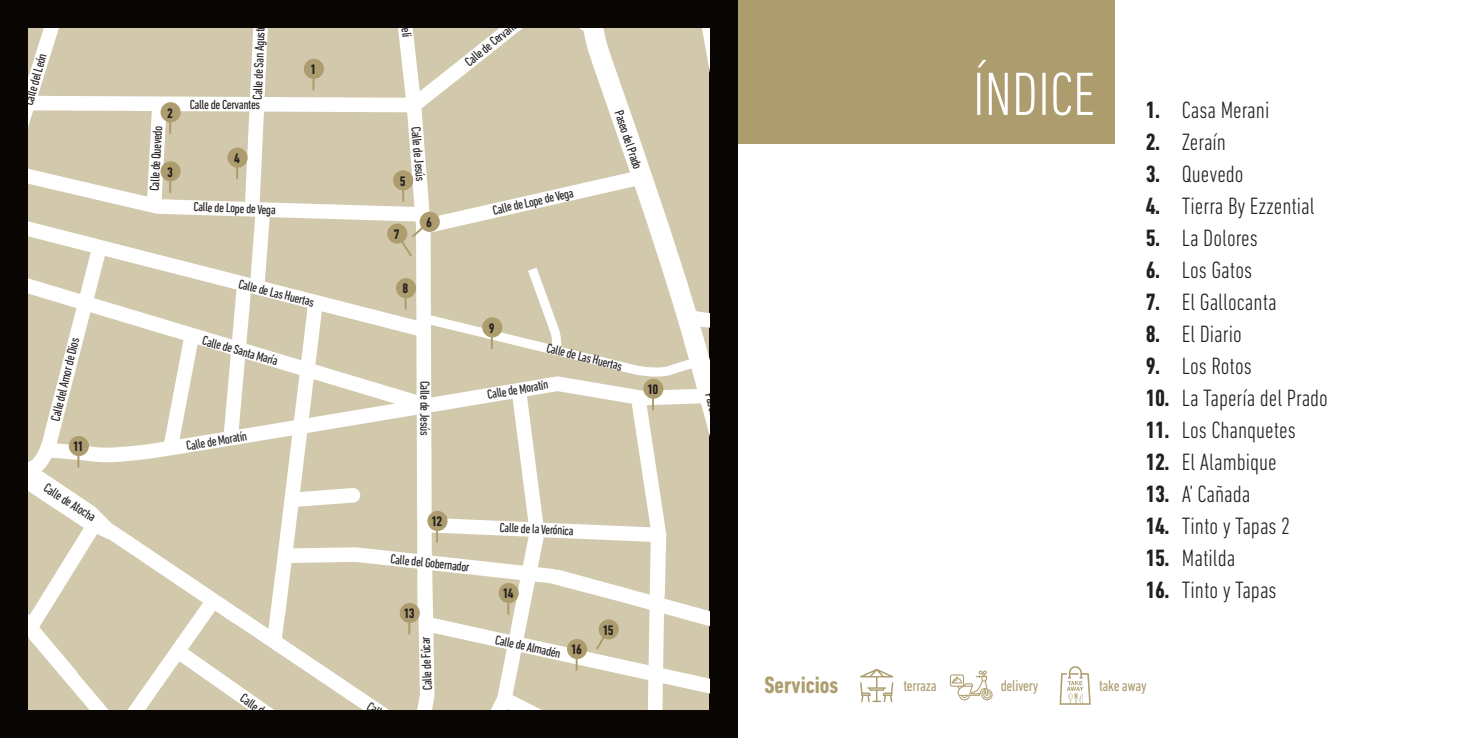
<style>
.page{position:relative;width:1475px;height:738px;background:#fff}
.page>*{position:absolute;margin:0;border:0;box-sizing:border-box;transform-origin:0 0}
.t1{font:300 condensed 62px "DIN Next LT Pro";color:#fff}
.t2{font:300 condensed 24px "DIN Next LT Pro";color:#231f20}
.t3{font:700 condensed 24px "DIN Next LT Pro";color:#ad9d6e}
.t4{font:condensed 16px "DIN Next LT Pro";letter-spacing:-.02em;color:#ad9d6e}
.t5{font:700 condensed 14px "DIN Next LT Pro";letter-spacing:-.07em;color:#231f20}
.t6{font:condensed 13.4px "DIN Next LT Pro";letter-spacing:-.035em;color:#231f20}
.s1{font-weight:700}
</style>
<div class="page">
<div style="left:709px;top:0;width:405px;height:143px;background:#ad9d6e"></div>
<div style="left:0;top:0;width:737px;height:737px;background:#0a0604"></div>
<svg style="left:28px;top:28px;width:681px;height:681px;background:#dbd4bd"></svg>
<hr style="left:312px;top:69px;width:2px;height:21px;background:#ad9d6e">
<div style="left:304px;top:59px;width:20px;height:20px;background:#ad9d6e;border-radius:50%"></div>
<hr style="left:169px;top:112px;width:2px;height:21px;background:#ad9d6e">
<div style="left:160px;top:102px;width:21px;height:20px;background:#ad9d6e;border-radius:50%"></div>
<hr style="left:169px;top:171px;width:2px;height:21px;background:#ad9d6e">
<div style="left:160px;top:161px;width:21px;height:20px;background:#ad9d6e;border-radius:50%"></div>
<hr style="left:236px;top:157px;width:2px;height:21px;background:#ad9d6e">
<div style="left:227px;top:147px;width:20px;height:21px;background:#ad9d6e;border-radius:50%"></div>
<hr style="left:402px;top:180px;width:2px;height:21px;background:#ad9d6e">
<div style="left:393px;top:170px;width:20px;height:20px;background:#ad9d6e;border-radius:50%"></div>
<div style="left:419px;top:211px;width:21px;height:21px;background:#ad9d6e;border-radius:50%"></div>
<svg style="left:394px;top:219px;width:38px;height:39px"></svg>
<div style="left:387px;top:223px;width:20px;height:20px;background:#ad9d6e;border-radius:50%"></div>
<hr style="left:404px;top:288px;width:2px;height:21px;background:#ad9d6e">
<div style="left:396px;top:278px;width:20px;height:20px;background:#ad9d6e;border-radius:50%"></div>
<hr style="left:491px;top:327px;width:2px;height:21px;background:#ad9d6e">
<div style="left:482px;top:317px;width:20px;height:20px;background:#ad9d6e;border-radius:50%"></div>
<hr style="left:652px;top:388px;width:2px;height:21px;background:#ad9d6e">
<div style="left:643px;top:378px;width:20px;height:20px;background:#ad9d6e;border-radius:50%"></div>
<hr style="left:77px;top:445px;width:2px;height:21px;background:#ad9d6e">
<div style="left:69px;top:435px;width:20px;height:20px;background:#ad9d6e;border-radius:50%"></div>
<svg style="left:594px;top:626px;width:17px;height:24px"></svg>
<div style="left:598px;top:619px;width:20px;height:20px;background:#ad9d6e;border-radius:50%"></div>
<hr style="left:436px;top:520px;width:2px;height:21px;background:#ad9d6e">
<div style="left:427px;top:510px;width:20px;height:20px;background:#ad9d6e;border-radius:50%"></div>
<hr style="left:507px;top:592px;width:2px;height:21px;background:#ad9d6e">
<div style="left:498px;top:582px;width:20px;height:20px;background:#ad9d6e;border-radius:50%"></div>
<hr style="left:575px;top:648px;width:2px;height:21px;background:#ad9d6e">
<div style="left:567px;top:638px;width:20px;height:20px;background:#ad9d6e;border-radius:50%"></div>
<hr style="left:408px;top:612px;width:2px;height:21px;background:#ad9d6e">
<div style="left:399px;top:602px;width:21px;height:20px;background:#ad9d6e;border-radius:50%"></div>
<svg style="left:949px;top:670px;width:43px;height:30px"></svg>
<svg style="left:860px;top:668px;width:33px;height:33px"></svg>
<svg style="left:1059px;top:666px;width:31px;height:38px"></svg>
<p class="t6" style="left:21px;top:103px;width:55px;rotate:-74deg">Calle del León</p>
<p class="t6" style="left:47px;top:418px;width:87px;rotate:-76deg">Calle del Amor de Dios</p>
<p class="t5" style="left:73px;top:438px;width:12px">11</p>
<p class="t6" style="left:49px;top:479px;width:60px;rotate:33deg">Calle de Atocha</p>
<p class="t5" style="left:167px;top:105px;width:7px">2</p>
<p class="t6" style="left:147px;top:190px;width:67px;rotate:-87deg">Calle de Quevedo</p>
<p class="t5" style="left:167px;top:164px;width:7px">3</p>
<p class="t6" style="left:250px;top:99px;width:79px;rotate:-88deg">Calle de San Agustín</p>
<p class="t6" style="left:190px;top:96px;width:72px">Calle de Cervantes</p>
<p class="t5" style="left:234px;top:150px;width:7px">4</p>
<p class="t5" style="left:310px;top:61px;width:7px">1</p>
<p class="t6" style="left:423px;top:126px;width:56px;rotate:85deg">Calle de Jesús</p>
<p class="t5" style="left:400px;top:173px;width:7px">5</p>
<p class="t6" style="left:461px;top:57px;width:72px;rotate:-39deg">Calle de Cervantes</p>
<p class="t6" style="left:194px;top:199px;width:84px;rotate:2deg">Calle de Lope de Vega</p>
<p class="t6" style="left:491px;top:202px;width:84px;rotate:-12deg">Calle de Lope de Vega</p>
<p class="t5" style="left:426px;top:214px;width:7px">6</p>
<p class="t5" style="left:394px;top:226px;width:7px">7</p>
<p class="t6" style="left:625px;top:108px;width:62px;rotate:71deg">Paseo del Prado</p>
<p class="t6" style="left:240px;top:276px;width:79px;rotate:14deg">Calle de Las Huertas</p>
<p class="t6" style="left:205px;top:332px;width:79px;rotate:16deg">Calle de Santa María</p>
<p class="t6" style="left:185px;top:438px;width:63px;rotate:-10deg">Calle de Moratín</p>
<p class="t5" style="left:402px;top:280px;width:7px">8</p>
<p class="t6" style="left:432px;top:380px;width:56px;rotate:90deg">Calle de Jesús</p>
<p class="t5" style="left:489px;top:320px;width:7px">9</p>
<p class="t6" style="left:548px;top:340px;width:79px;rotate:14deg">Calle de Las Huertas</p>
<p class="t6" style="left:486px;top:387px;width:63px;rotate:-10deg">Calle de Moratín</p>
<p class="t5" style="left:647px;top:381px;width:12px">10</p>
<p class="t5" style="left:431px;top:513px;width:12px">12</p>
<p class="t6" style="left:391px;top:550px;width:81px;rotate:6deg">Calle del Gobernador</p>
<p class="t5" style="left:404px;top:605px;width:12px">13</p>
<p class="t6" style="left:420px;top:690px;width:55px;rotate:-93deg">Calle de Fúcar</p>
<p class="t6" style="left:500px;top:519px;width:75px;rotate:3deg">Calle de la Verónica</p>
<p class="t5" style="left:503px;top:585px;width:12px">14</p>
<p class="t6" style="left:497px;top:631px;width:68px;rotate:12deg">Calle de Almadén</p>
<p class="t5" style="left:571px;top:641px;width:12px">16</p>
<p class="t5" style="left:602px;top:621px;width:12px">15</p>
<h1 class="t1" style="left:972px;top:59px;width:123px">ÍNDICE</h1>
<h2 class="t2" style="left:1145px;top:96px;width:125px"><span class="s1">1.</span> Casa Merani</h2>
<h2 class="t2" style="left:1145px;top:128px;width:82px"><span class="s1">2.</span> Zeraín</h2>
<h2 class="t2" style="left:1145px;top:160px;width:99px"><span class="s1">3.</span> Quevedo</h2>
<h2 class="t2" style="left:1145px;top:192px;width:170px"><span class="s1">4.</span> Tierra By Ezzential</h2>
<h2 class="t2" style="left:1145px;top:224px;width:113px"><span class="s1">5.</span> La Dolores</h2>
<h2 class="t2" style="left:1145px;top:256px;width:108px"><span class="s1">6.</span> Los Gatos</h2>
<h2 class="t2" style="left:1145px;top:288px;width:132px"><span class="s1">7.</span> El Gallocanta</h2>
<h2 class="t2" style="left:1145px;top:320px;width:97px"><span class="s1">8.</span> El Diario</h2>
<h2 class="t2" style="left:1145px;top:352px;width:107px"><span class="s1">9.</span> Los Rotos</h2>
<h2 class="t2" style="left:1145px;top:384px;width:183px"><span class="s1">10.</span> La Tapería del Prado</h2>
<h2 class="t2" style="left:1145px;top:416px;width:151px"><span class="s1">11.</span> Los Chanquetes</h2>
<h2 class="t2" style="left:1145px;top:448px;width:132px"><span class="s1">12.</span> El Alambique</h2>
<h2 class="t2" style="left:1145px;top:480px;width:106px"><span class="s1">13.</span> A’ Cañada</h2>
<h2 class="t2" style="left:1145px;top:512px;width:145px"><span class="s1">14.</span> Tinto y Tapas 2</h2>
<h2 class="t2" style="left:1145px;top:544px;width:91px"><span class="s1">15.</span> Matilda</h2>
<h2 class="t2" style="left:1145px;top:576px;width:132px"><span class="s1">16.</span> Tinto y Tapas</h2>
<h2 class="t3" style="left:764px;top:670px;width:75px">Servicios</h2>
<p class="t4" style="left:903px;top:676px;width:35px">terraza</p>
<p class="t4" style="left:1000px;top:676px;width:39px">delivery</p>
<p class="t4" style="left:1098px;top:676px;width:49px">take away</p>
</div>
